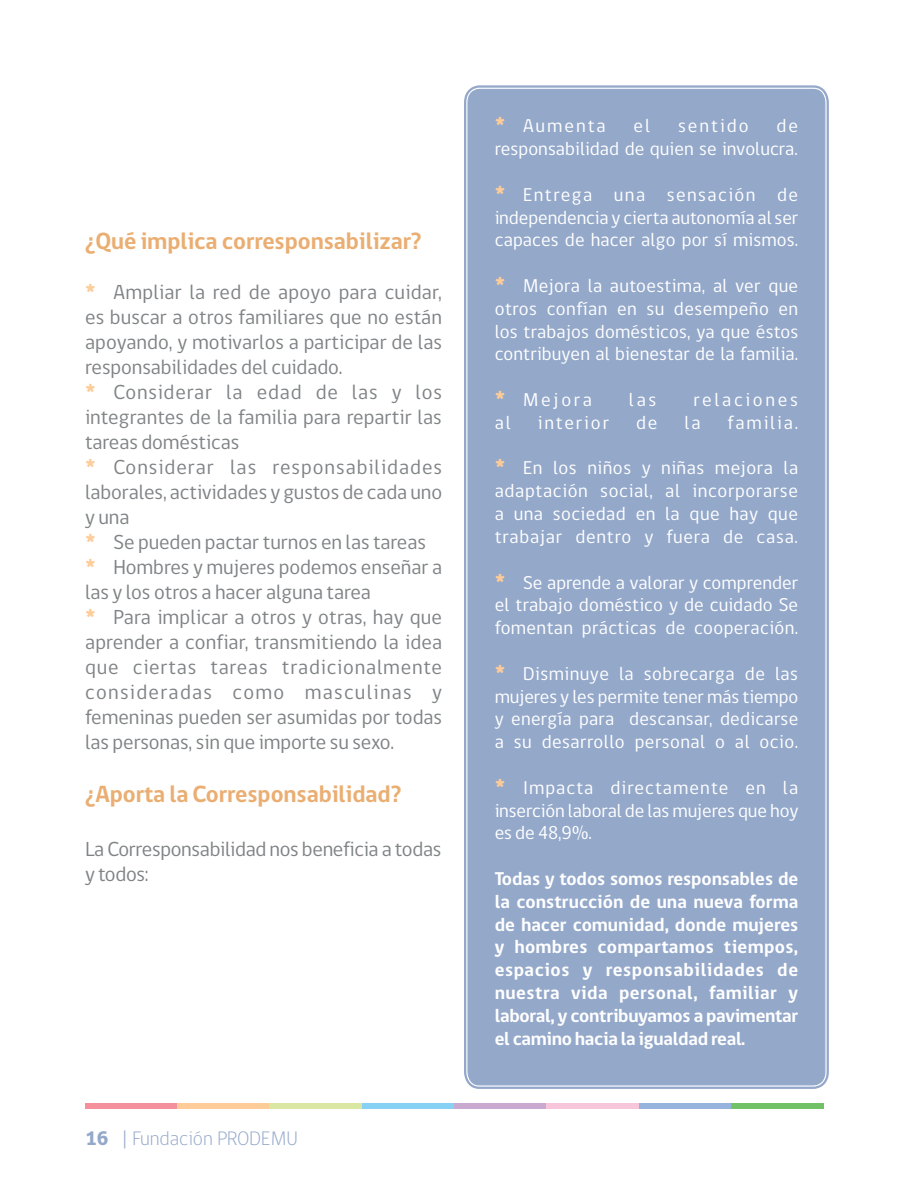
<style>
.page{position:relative;width:908px;height:1191px;background:#fff}
.page>*{position:absolute;margin:0;border:0;box-sizing:border-box;transform-origin:0 0}
.respuestas{font:700 24px "gob CL";letter-spacing:-.005em;color:#eaae72}
.respuestas-2{font:20.8px/25px "gob CL";letter-spacing:-.005em;color:#808385;text-align:justify}
.t1{font:300 20px "gob CL";color:#94a8ca}
.t2{font:19px/22.8px "gob CL";letter-spacing:.01em;color:#fff;text-align:justify}
.respuestas-3{font:700 19px/22.8px "gob CL";letter-spacing:-.015em;color:#fff;text-align:justify}
.t3{font:19px "gob CL";letter-spacing:.1em;color:#fff}
.t4{font:19px "gob CL";letter-spacing:.105em;color:#fff}
.t5{font:19px "gob CL";letter-spacing:.145em;color:#fff}
.s1{font-weight:700;font-size:22px;color:#fdcc99}
.s2{font-weight:800}
</style>
<div class="page">
<div style="left:85px;top:1103px;width:92px;height:6px;background:#f48f9c"></div>
<div style="left:177px;top:1103px;width:92px;height:6px;background:#fdcc99"></div>
<div style="left:269px;top:1103px;width:93px;height:6px;background:#d9e7a2"></div>
<div style="left:362px;top:1103px;width:92px;height:6px;background:#87d2f4"></div>
<div style="left:454px;top:1103px;width:92px;height:6px;background:#c9a9cf"></div>
<div style="left:546px;top:1103px;width:92px;height:6px;background:#f8c6db"></div>
<div style="left:638px;top:1103px;width:92px;height:6px;background:#95b3dd"></div>
<div style="left:730px;top:1103px;width:93px;height:6px;background:#71c167"></div>
<svg style="left:464px;top:85px;width:365px;height:1004px;background:#afbed7"></svg>
<div style="left:468px;top:90px;width:355px;height:994px;background:#94a8ca"></div>
<p class="respuestas" style="left:85px;top:225px;width:337px">¿Qué implica corresponsabilizar?</p>
<p class="respuestas-2" style="left:85px;top:280px;width:358px"><span class="s1">*</span> Ampliar la red de apoyo para cuidar, es buscar a otros familiares que no están apoyando, y motivarlos a participar de las responsabilidades del cuidado.</p>
<p class="respuestas-2" style="left:85px;top:380px;width:358px"><span class="s1">*</span> Considerar la edad de las y los integrantes de la familia para repartir las tareas domésticas</p>
<p class="respuestas-2" style="left:85px;top:455px;width:358px"><span class="s1">*</span> Considerar las responsabilidades laborales, actividades y gustos de cada uno y una</p>
<p class="respuestas-2" style="left:85px;top:530px;width:342px"><span class="s1">*</span> Se pueden pactar turnos en las tareas</p>
<p class="respuestas-2" style="left:85px;top:555px;width:358px"><span class="s1">*</span> Hombres y mujeres podemos enseñar a las y los otros a hacer alguna tarea</p>
<p class="respuestas-2" style="left:85px;top:604px;width:358px"><span class="s1">*</span> Para implicar a otros y otras, hay que aprender a confiar, transmitiendo la idea que ciertas tareas tradicionalmente consideradas como masculinas y femeninas pueden ser asumidas por todas las personas, sin que importe su sexo.</p>
<p class="respuestas" style="left:85px;top:778px;width:318px">¿Aporta la Corresponsabilidad?</p>
<p class="respuestas-2" style="left:85px;top:837px;width:357px">La Corresponsabilidad nos beneficia a todas y todos:</p>
<p class="t1" style="left:85px;top:1124px;width:214px"><span class="s2">16 |</span> Fundación PRODEMU</p>
<p class="t4" style="left:494px;top:113px;width:112px"><span class="s1">*</span> Aumenta</p>
<p class="t2" style="left:633px;top:115px;width:18px">el</p>
<p class="t4" style="left:677px;top:113px;width:72px">sentido</p>
<p class="t2" style="left:494px;top:115px;width:305px;text-align:right">de<br>responsabilidad de quien se involucra.</p>
<p class="t2" style="left:494px;top:183px;width:305px"><span class="s1">*</span> Entrega una sensación de independencia y cierta autonomía al ser capaces de hacer algo por sí mismos.</p>
<p class="t2" style="left:494px;top:275px;width:305px"><span class="s1">*</span> Mejora la autoestima, al ver que otros confían en su desempeño en los trabajos domésticos, ya que éstos contribuyen al bienestar de la familia.</p>
<p class="t2" style="left:494px;top:389px;width:99px"><span class="s1">*</span> Mejora</p>
<p class="t2" style="left:628px;top:389px;width:29px">las</p>
<p class="t5" style="left:693px;top:387px;width:106px">relaciones</p>
<p class="t2" style="left:494px;top:411px;width:18px">al</p>
<p class="t3" style="left:537px;top:409px;width:73px">interior</p>
<p class="t2" style="left:635px;top:411px;width:23px">de</p>
<p class="t2" style="left:684px;top:411px;width:18px">la</p>
<p class="t3" style="left:727px;top:409px;width:72px">familia.</p>
<p class="t2" style="left:494px;top:457px;width:305px"><span class="s1">*</span> En los niños y niñas mejora la adaptación social, al incorporarse a una sociedad en la que hay que trabajar dentro y fuera de casa.</p>
<p class="t2" style="left:494px;top:571px;width:305px"><span class="s1">*</span> Se aprende a valorar y comprender el trabajo doméstico y de cuidado Se fomentan prácticas de cooperación.</p>
<p class="t2" style="left:494px;top:662px;width:305px"><span class="s1">*</span> Disminuye la sobrecarga de las mujeres y les permite tener más tiempo y energía para descansar, dedicarse a su desarrollo personal o al ocio.</p>
<p class="t2" style="left:494px;top:776px;width:305px"><span class="s1">*</span> Impacta directamente en la inserción laboral de las mujeres que hoy es de 48,9%.</p>
<p class="respuestas-3" style="left:494px;top:867px;width:305px">Todas y todos somos responsables de la construcción de una nueva forma de hacer comunidad, donde mujeres y hombres compartamos tiempos, espacios y responsabilidades de nuestra vida personal, familiar y laboral, y contribuyamos a pavimentar el camino hacia la igualdad real.</p>
</div>
